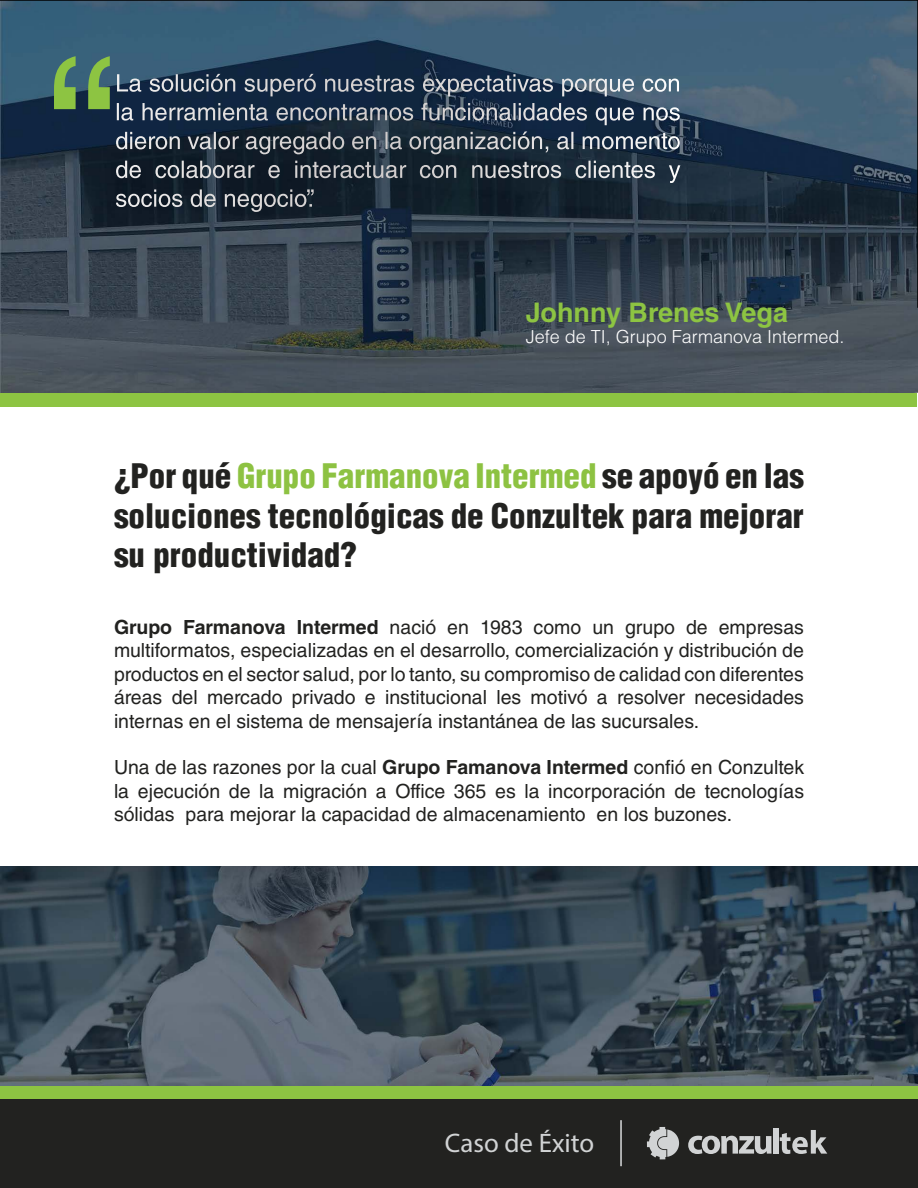
<style>
.page{position:relative;width:918px;height:1188px;background:#fff}
.page>*{position:absolute;margin:0;border:0;box-sizing:border-box;transform-origin:0 0}
.t1{font:207.45px "Helvetica LT Std";color:#8dc442}
.t2{font:900 condensed 33px/39.6px "Helvetica LT Std";color:#222220;text-align:justify}
.t3{font:700 27px "Helvetica LT Std";color:#8dc442}
.t4{font:26.85px "Myriad Pro";color:#d1d3d4}
.t5{font:24px/28.8px "Helvetica LT Std";color:#fff;text-align:justify}
.t6{font:19.5px/23.4px "Helvetica LT Std";color:#222220;text-align:justify}
.t7{font:300 18px "Helvetica LT Std";color:#fff}
.s1{color:#8dc242}
.s2{font-weight:700}
</style>
<div class="page">
<div style="left:0;top:1098px;width:918px;height:90px;background:#222220"></div>
<div style="left:0;top:1085px;width:918px;height:13px;background:#8dc442"></div>
<svg style="left:647px;top:1127px;width:33px;height:32px"></svg>
<svg style="left:688px;top:1136px;width:84px;height:18px"></svg>
<div style="left:774px;top:1128px;width:5px;height:26px;background:#d1d3d4"></div>
<svg style="left:780px;top:1130px;width:47px;height:24px"></svg>
<hr style="left:620px;top:1120px;width:2px;height:46px;background:#d1d3d4">
<img style="left:0;top:309px;width:918px;height:84px">
<svg style="left:0;top:0;width:918px;height:309px;background:#2b3f52"></svg>
<div style="left:1px;top:393px;width:916px;height:14px;background:#8dc442"></div>
<img style="left:1px;top:866px;width:917px;height:219px">
<h1 class="t1" style="left:46px;top:14px;width:71px">“</h1>
<p class="t5" style="left:115px;top:69px;width:567px">La solución superó nuestras expectativas porque con la herramienta encontramos funcionalidades que nos dieron valor agregado en la organización, al momento de colaborar e interactuar con nuestros clientes y socios de negocio”.</p>
<h3 class="t3" style="left:526px;top:296px;width:264px">Johnny Brenes Vega</h3>
<p class="t7" style="left:526px;top:326px;width:320px">Jefe de TI, Grupo Farmanova Intermed.</p>
<h2 class="t2" style="left:114px;top:456px;width:692px">¿Por qué <span class="s1">Grupo Farmanova Intermed</span> se apoyó en las soluciones tecnológicas de Conzultek para mejorar su productividad?</h2>
<p class="t6" style="left:114px;top:615px;width:692px"><span class="s2">Grupo Farmanova Intermed</span> nació en 1983 como un grupo de empresas multiformatos, especializadas en el desarrollo, comercialización y distribución de productos en el sector salud, por lo tanto, su compromiso de calidad con diferentes áreas del mercado privado e institucional les motivó a resolver necesidades internas en el sistema de mensajería instantánea de las sucursales.</p>
<p class="t6" style="left:114px;top:756px;width:692px">Una de las razones por la cual <span class="s2">Grupo Famanova Intermed</span> confió en Conzultek la ejecución de la migración a Office 365 es la incorporación de tecnologías sólidas para mejorar la capacidad de almacenamiento en los buzones.</p>
<h3 class="t4" style="left:445px;top:1126px;width:151px">Caso de Éxito</h3>
</div>
